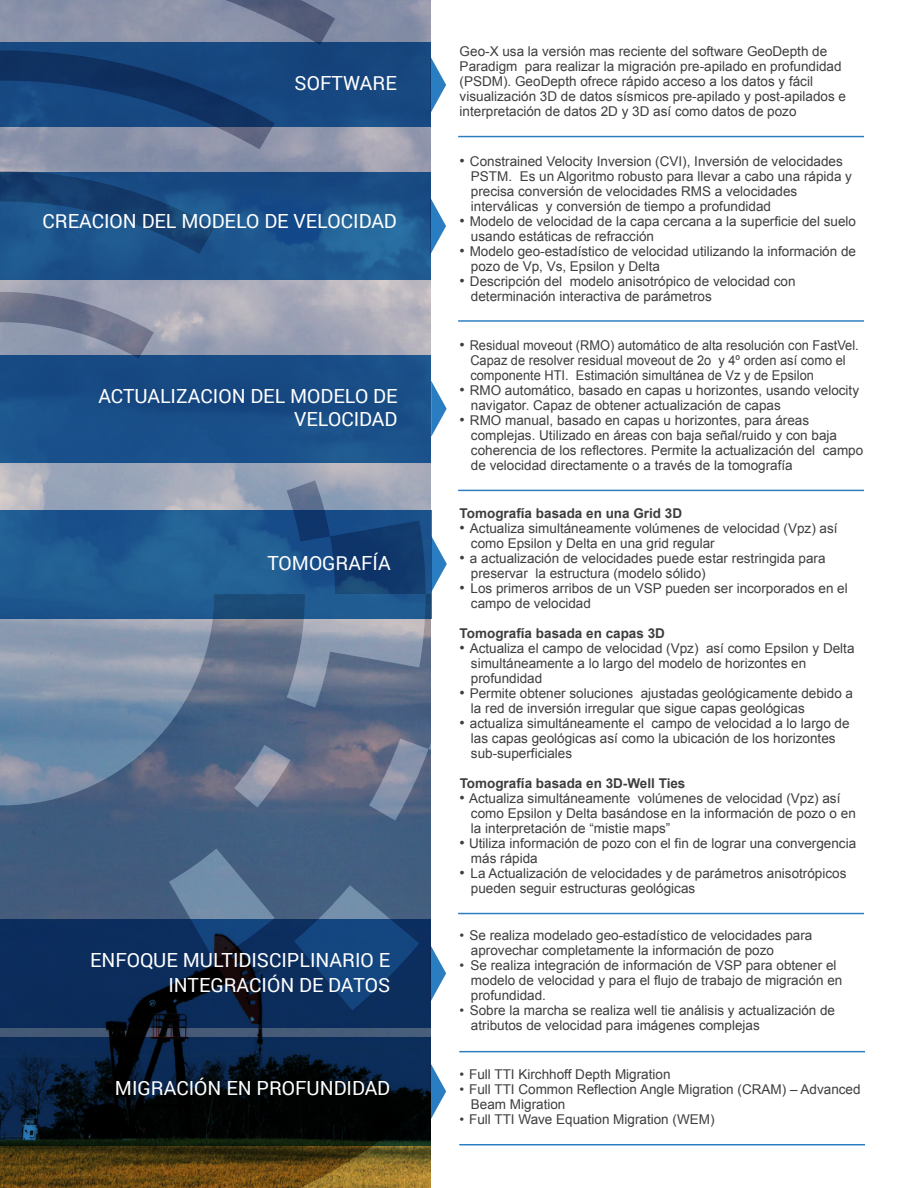
<style>
.page{position:relative;width:918px;height:1188px;background:#fff}
.page>*{position:absolute;margin:0;border:0;box-sizing:border-box;transform-origin:0 0}
.t1{font:19.5px/23.4px "Roboto";color:#fff;text-align:right}
.t2{font:13.5px/15px "Arial";color:#3e3e3f}
.t3{font:13.5px/15px "Arial";color:#3e3e3f;scale:.95 1}
.t4{font:700 13.5px "Arial";color:#3e3e3f}
.s1{font-size:15px}
</style>
<div class="page">
<svg style="left:0;top:0;width:430px;height:1188px;background:#747f92"></svg>
<div style="left:0;top:355px;width:431px;height:108px;background:#194e88"></div>
<svg style="left:431px;top:381px;width:16px;height:56px"></svg>
<svg style="left:431px;top:536px;width:16px;height:56px"></svg>
<svg style="left:0;top:510px;width:431px;height:108px;background:#1c5489"></svg>
<svg style="left:0;top:172px;width:431px;height:108px;background:#1b5187"></svg>
<svg style="left:431px;top:199px;width:15px;height:54px"></svg>
<svg style="left:0;top:43px;width:431px;height:84px;background:#154278"></svg>
<svg style="left:431px;top:57px;width:15px;height:55px"></svg>
<svg style="left:431px;top:946px;width:15px;height:55px"></svg>
<svg style="left:0;top:919px;width:431px;height:108px;background:#0c2c59"></svg>
<hr style="left:458px;top:136px;width:406px;height:1px;background:#2b7dc1">
<hr style="left:458px;top:320px;width:406px;height:2px;background:#2b7dc1">
<hr style="left:458px;top:490px;width:406px;height:1px;background:#2b7dc1">
<hr style="left:458px;top:913px;width:406px;height:1px;background:#2b7dc1">
<hr style="left:459px;top:1051px;width:406px;height:1px;background:#2b7dc1">
<hr style="left:459px;top:1144px;width:406px;height:1px;background:#2b7dc1">
<svg style="left:431px;top:1064px;width:15px;height:55px"></svg>
<svg style="left:0;top:1037px;width:431px;height:108px;background:#061423"></svg>
<h1 class="t1" style="left:295px;top:70px;width:104px">SOFTWARE</h1>
<h1 class="t1" style="left:43px;top:209px;width:356px">CREACION DEL MODELO DE VELOCIDAD</h1>
<h1 class="t1" style="left:98px;top:383px;width:301px">ACTUALIZACION DEL MODELO DE<br>VELOCIDAD</h1>
<h1 class="t1" style="left:267px;top:551px;width:125px">TOMOGRAFÍA</h1>
<h1 class="t1" style="left:90px;top:946px;width:302px;line-height:25.5px">ENFOQUE MULTIDISCIPLINARIO E<br>INTEGRACIÓN DE DATOS</h1>
<h1 class="t1" style="left:115px;top:1076px;width:277px">MIGRACIÓN EN PROFUNDIDAD</h1>
<p class="t2" style="left:460px;top:44px;width:388px">Geo-X usa la versión mas reciente del software GeoDepth de Paradigm para realizar la migración pre-apilado en profundidad (PSDM). GeoDepth ofrece rápido acceso a los datos y fácil visualización 3D de datos sísmicos pre-apilado y post-apilados e interpretación de datos 2D y 3D así como datos de pozo</p>
<p class="t2" style="left:471px;top:153px;width:383px;text-indent:-11px"><span class="s1">•</span> Constrained Velocity Inversion (CVI), Inversión de velocidades PSTM. Es un Algoritmo robusto para llevar a cabo una rápida y precisa conversión de velocidades RMS a velocidades interválicas y conversión de tiempo a profundidad</p>
<p class="t2" style="left:471px;top:213px;width:387px;text-indent:-11px"><span class="s1">•</span> Modelo de velocidad de la capa cercana a la superficie del suelo usando estáticas de refracción</p>
<p class="t2" style="left:471px;top:243px;width:387px;text-indent:-11px"><span class="s1">•</span> Modelo geo-estadístico de velocidad utilizando la información de pozo de Vp, Vs, Epsilon y Delta</p>
<p class="t2" style="left:471px;top:273px;width:326px;text-indent:-11px"><span class="s1">•</span> Descripción del modelo anisotrópico de velocidad con determinación interactiva de parámetros</p>
<p class="t3" style="left:470px;top:338px;width:410px;text-indent:-11px"><span class="s1">•</span> Residual moveout (RMO) automático de alta resolución con FastVel.<br>Capaz de resolver residual moveout de 2o y 4º orden así como el componente HTI. Estimación simultánea de Vz y de Epsilon</p>
<p class="t2" style="left:471px;top:383px;width:390px;text-indent:-11px"><span class="s1">•</span> RMO automático, basado en capas u horizontes, usando velocity navigator. Capaz de obtener actualización de capas</p>
<p class="t2" style="left:471px;top:413px;width:394px;text-indent:-11px"><span class="s1">•</span> RMO manual, basado en capas u horizontes, para áreas complejas. Utilizado en áreas con baja señal/ruido y con baja coherencia de los reflectores. Permite la actualización del campo de velocidad directamente o a través de la tomografía</p>
<p class="t4" style="left:460px;top:504px;width:224px">Tomografía basada en una Grid 3D</p>
<p class="t2" style="left:471px;top:521px;width:368px;text-indent:-11px"><span class="s1">•</span> Actualiza simultáneamente volúmenes de velocidad (Vpz) así como Epsilon y Delta en una grid regular</p>
<p class="t2" style="left:471px;top:551px;width:356px;text-indent:-11px"><span class="s1">•</span> a actualización de velocidades puede estar restringida para preservar la estructura (modelo sólido)</p>
<p class="t2" style="left:471px;top:581px;width:378px;text-indent:-11px"><span class="s1">•</span> Los primeros arribos de un VSP pueden ser incorporados en el campo de velocidad</p>
<p class="t4" style="left:460px;top:624px;width:207px">Tomografía basada en capas 3D</p>
<p class="t2" style="left:471px;top:641px;width:385px;text-indent:-11px"><span class="s1">•</span> Actualiza el campo de velocidad (Vpz) así como Epsilon y Delta simultáneamente a lo largo del modelo de horizontes en profundidad</p>
<p class="t2" style="left:471px;top:686px;width:384px;text-indent:-11px"><span class="s1">•</span> Permite obtener soluciones ajustadas geológicamente debido a la red de inversión irregular que sigue capas geológicas</p>
<p class="t2" style="left:471px;top:716px;width:380px;text-indent:-11px"><span class="s1">•</span> actualiza simultáneamente el campo de velocidad a lo largo de las capas geológicas así como la ubicación de los horizontes sub-superficiales</p>
<p class="t4" style="left:460px;top:774px;width:227px">Tomografía basada en 3D-Well Ties</p>
<p class="t2" style="left:471px;top:791px;width:386px;text-indent:-11px"><span class="s1">•</span> Actualiza simultáneamente volúmenes de velocidad (Vpz) así como Epsilon y Delta basándose en la información de pozo o en la interpretación de “mistie maps”</p>
<p class="t2" style="left:471px;top:836px;width:387px;text-indent:-11px"><span class="s1">•</span> Utiliza información de pozo con el fin de lograr una convergencia más rápida</p>
<p class="t2" style="left:471px;top:866px;width:377px;text-indent:-11px"><span class="s1">•</span> La Actualización de velocidades y de parámetros anisotrópicos pueden seguir estructuras geológicas</p>
<p class="t2" style="left:471px;top:928px;width:343px;text-indent:-11px">• Se realiza modelado geo-estadístico de velocidades para aprovechar completamente la información de pozo</p>
<p class="t2" style="left:471px;top:958px;width:373px;text-indent:-11px">• Se realiza integración de información de VSP para obtener el modelo de velocidad y para el flujo de trabajo de migración en profundidad.</p>
<p class="t2" style="left:471px;top:1003px;width:366px;text-indent:-11px">• Sobre la marcha se realiza well tie análisis y actualización de atributos de velocidad para imágenes complejas</p>
<p class="t2" style="left:460px;top:1067px;width:212px">• Full TTI Kirchhoff Depth Migration</p>
<p class="t2" style="left:471px;top:1082px;width:391px;text-indent:-11px">• Full TTI Common Reflection Angle Migration (CRAM) – Advanced<br>Beam Migration</p>
<p class="t2" style="left:460px;top:1112px;width:256px">• Full TTI Wave Equation Migration (WEM)</p>
</div>
